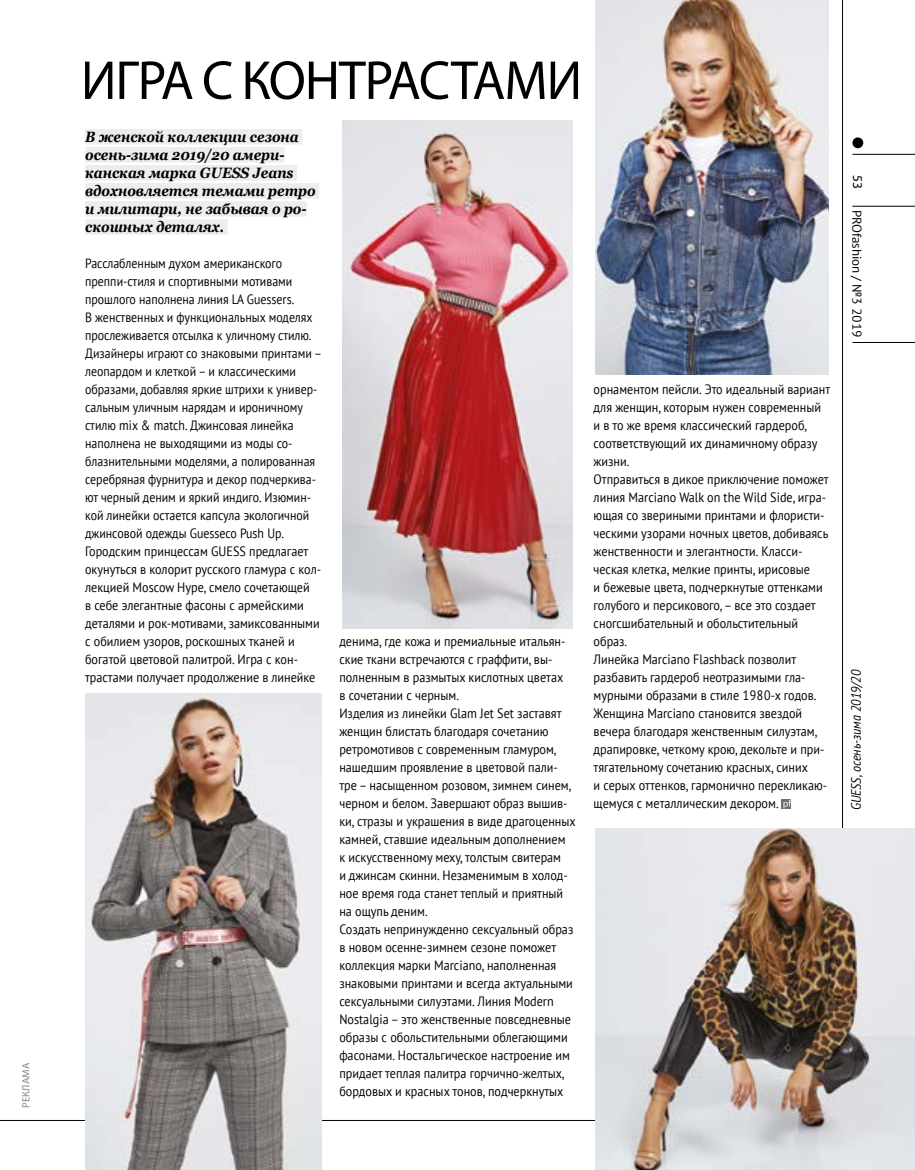
<style>
.page{position:relative;width:915px;height:1170px;background:#fff}
.page>*{position:absolute;margin:0;border:0;box-sizing:border-box;transform-origin:0 0}
.t1{font:55.35px "Myriad Pro";letter-spacing:-.02em;color:#000}
.t2{font:italic 700 15px/18px "Georgia";color:#000;scale:.9 1}
.t3{font:13.5px/18px "PT Sans";color:#000;scale:.9 1}
.t4{font:13.5px/18px "PT Sans";color:#000;scale:.88 1}
.t5{font:italic 13.5px "PT Sans";color:#000;scale:.9 1}
.t6{font:13.5px "Myriad Pro";color:#000}
.t7{font:12.75px "PT Sans";letter-spacing:-.01em;color:#000}
.t8{font:10.5px "Myriad Pro";letter-spacing:.02em;color:#878787}
</style>
<div class="page">
<hr style="left:852px;top:206px;width:62px;height:1px;background:#000">
<hr style="left:852px;top:154px;width:62px;height:1px;background:#000">
<div style="left:852px;top:137px;width:10px;height:11px;background:#000;border-radius:50%"></div>
<hr style="left:0;top:1120px;width:914px;height:1px;background:#000">
<hr style="left:842px;top:0;width:1px;height:1169px;background:#000">
<hr style="left:852px;top:342px;width:62px;height:1px;background:#000">
<div style="left:85px;top:129px;width:217px;height:15px;background:#ededed"></div>
<div style="left:85px;top:147px;width:199px;height:15px;background:#ededed"></div>
<div style="left:85px;top:165px;width:212px;height:15px;background:#ededed"></div>
<div style="left:85px;top:183px;width:234px;height:15px;background:#ededed"></div>
<div style="left:85px;top:201px;width:221px;height:15px;background:#ededed"></div>
<div style="left:85px;top:219px;width:142px;height:15px;background:#ededed"></div>
<div style="left:781px;top:798px;width:9px;height:10px;background:#706f6f"></div>
<svg style="left:783px;top:799px;width:8px;height:9px"></svg>
<img style="left:595px;top:0;width:233px;height:374px">
<img style="left:342px;top:120px;width:230px;height:508px">
<img style="left:595px;top:828px;width:319px;height:341px">
<img style="left:85px;top:693px;width:236px;height:476px">
<p class="t8" style="left:19px;top:1108px;width:47px;rotate:-90deg">РЕКЛАМА</p>
<h1 class="t1" style="left:81px;top:46px;width:502px">ИГРА С КОНТРАСТАМИ</h1>
<p class="t2" style="left:85px;top:127px;width:258px">В женской коллекции сезона осень-зима 2019/20 амери&shy;канская марка GUESS Jeans вдохновляется темами ретро и милитари, не забывая о ро&shy;скошных деталях.</p>
<p class="t4" style="left:85px;top:254px;width:270px">Расслабленным духом американского преппи-стиля и спортивными мотивами прошлого наполнена линия LA Guessers.<br>В женственных и функциональных моделях прослеживается отсылка к уличному стилю.<br>Дизайнеры играют со знаковыми принтами – леопардом и клеткой – и классическими образами, добавляя яркие штрихи к универ&shy;сальным уличным нарядам и ироничному стилю mix &amp; match. Джинсовая линейка наполнена не выходящими из моды со&shy;блазнительными моделями, а полированная серебряная фурнитура и декор подчеркива&shy;ют черный деним и яркий индиго. Изюмин&shy;кой линейки остается капсула экологичной джинсовой одежды Guesseco Push Up.<br>Городским принцессам GUESS предлагает окунуться в колорит русского гламура с кол&shy;лекцией Moscow Hype, смело сочетающей<br>в себе элегантные фасоны с армейскими деталями и рок-мотивами, замиксованными с обилием узоров, роскошных тканей и богатой цветовой палитрой. Игра с кон&shy;трастами получает продолжение в линейке</p>
<p class="t3" style="left:339px;top:632px;width:264px">денима, где кожа и премиальные итальян&shy;ские ткани встречаются с граффити, вы&shy;полненным в размытых кислотных цветах<br>в сочетании с черным.<br>Изделия из линейки Glam Jet Set заставят женщин блистать благодаря сочетанию ретромотивов с современным гламуром, нашедшим проявление в цветовой пали&shy;тре – насыщенном розовом, зимнем синем, черном и белом. Завершают образ вышив&shy;ки, стразы и украшения в виде драгоценных камней, ставшие идеальным дополнением<br>к искусственному меху, толстым свитерам<br>и джинсам скинни. Незаменимым в холод&shy;ное время года станет теплый и приятный на ощупь деним.<br>Создать непринужденно сексуальный образ в новом осенне-зимнем сезоне поможет коллекция марки Marciano, наполненная знаковыми принтами и всегда актуальными сексуальными силуэтами. Линия Modern Nostalgia – это женственные повседневные образы с обольстительными облегающими фасонами. Ностальгическое настроение им придает теплая палитра горчично-желтых, бордовых и красных тонов, подчеркнутых</p>
<p class="t3" style="left:593px;top:380px;width:264px">орнаментом пейсли. Это идеальный вариант для женщин, которым нужен современный и в то же время классический гардероб, соответствующий их динамичному образу жизни.<br>Отправиться в дикое приключение поможет линия Marciano Walk on the Wild Side, игра&shy;ющая со звериными принтами и флористи&shy;ческими узорами ночных цветов, добиваясь женственности и элегантности. Класси&shy;ческая клетка, мелкие принты, ирисовые<br>и бежевые цвета, подчеркнутые оттенками голубого и персикового, – все это создает сногсшибательный и обольстительный образ.<br>Линейка Marciano Flashback позволит разбавить гардероб неотразимыми гла&shy;мурными образами в стиле 1980-х годов.<br>Женщина Marciano становится звездой вечера благодаря женственным силуэтам, драпировке, четкому крою, декольте и при&shy;тягательному сочетанию красных, синих<br>и серых оттенков, гармонично перекликаю&shy;щемуся с металлическим декором.</p>
<p class="t6" style="left:865px;top:175px;width:15px;rotate:90deg">53</p>
<p class="t7" style="left:864px;top:210px;width:129px;rotate:90deg">PROfashion / №3 2019</p>
<p class="t5" style="left:847px;top:810px;width:158px;rotate:-90deg">GUESS, осень-зима 2019/20</p>
</div>
